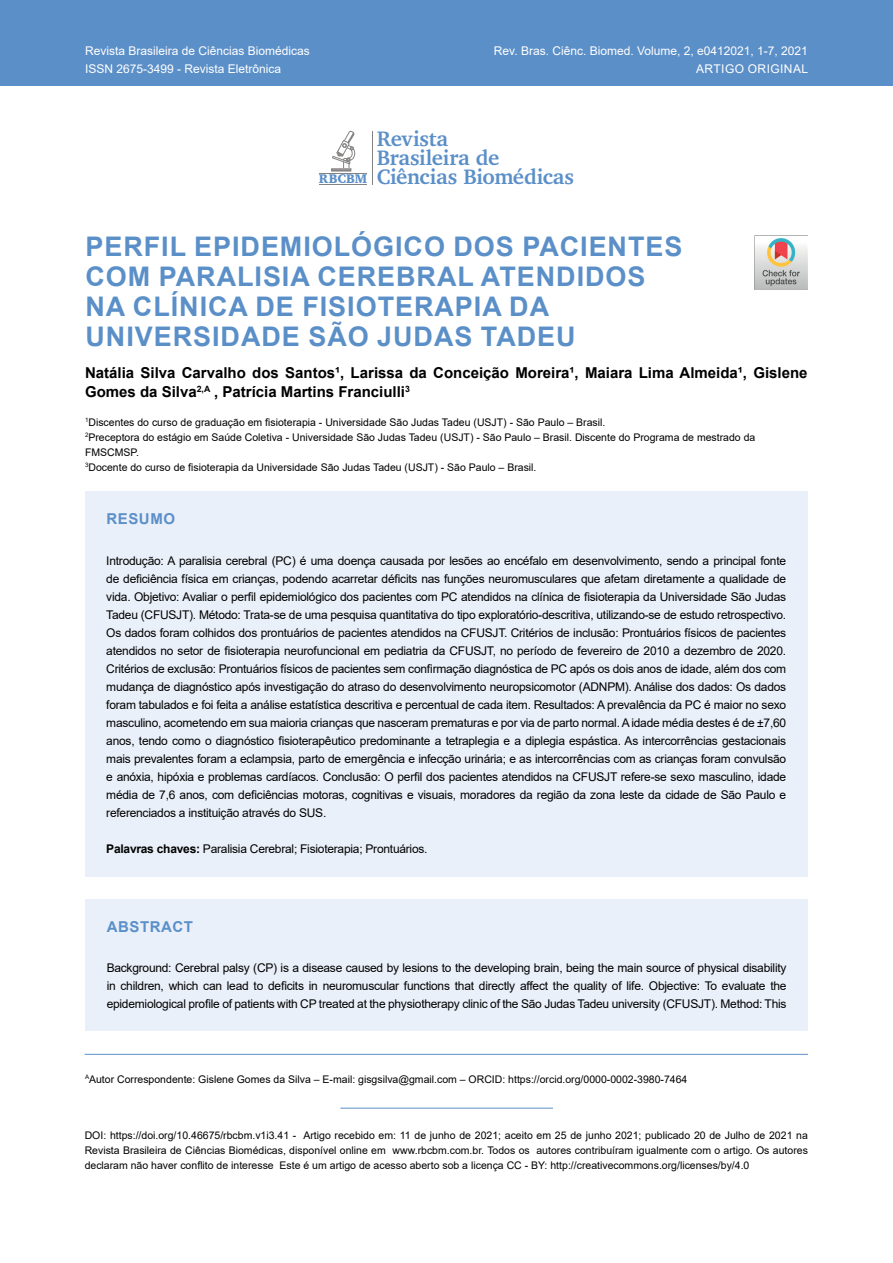
<style>
.page{position:relative;width:893px;height:1263px;background:#fff}
.page>*{position:absolute;margin:0;border:0;box-sizing:border-box;transform-origin:0 0}
.t1{font:700 27px/30px "Arial";letter-spacing:.035em;color:#5b8fc8}
.t2{font:700 21.45px/19.2px "Charter";letter-spacing:-.01em;color:#5b8fc8}
.t3{font:700 15px/19.5px "Arial";color:#000}
.t4{font:700 15px "Arial";letter-spacing:.035em;color:#5b8fc8}
.t5{font:900 12.9px "Charter BT";letter-spacing:-.005em;color:#5b8fc8}
.t6{font:12px/18px "Arial";letter-spacing:-.02em;color:#000;text-align:justify}
.t7{font:12px/18px "Arial";color:#fff}
.t8{font:10.5px/15px "Arial";color:#000}
.s1{font-weight:700}
</style>
<div class="page">
<div style="left:0;top:0;width:893px;height:85px;background:#5b8fc8"></div>
<hr style="left:319px;top:173px;width:48px;height:1px;background:#858382">
<hr style="left:319px;top:184px;width:48px;height:1px;background:#858382">
<hr style="left:372px;top:131px;width:1px;height:54px;background:#858382">
<svg style="left:331px;top:131px;width:24px;height:40px"></svg>
<div style="left:85px;top:492px;width:722px;height:385px;background:#eaf0f9"></div>
<hr style="left:85px;top:1054px;width:723px;height:1px;background:#5b8fc8">
<hr style="left:340px;top:1108px;width:213px;height:1px;background:#5b8fc8">
<img style="left:754px;top:236px;width:53px;height:53px">
<div style="left:85px;top:900px;width:723px;height:131px;background:#eaf0f9"></div>
<p class="t7" style="left:85px;top:42px;width:226px">Revista Brasileira de Ciências Biomédicas<br>ISSN 2675-3499 - Revista Eletrônica</p>
<p class="t7" style="left:494px;top:42px;width:316px;text-align:right">Rev. Bras. Ciênc. Biomed. Volume, 2, e0412021, 1-7, 2021<br>ARTIGO ORIGINAL</p>
<p class="t5" style="left:319px;top:171px;width:50px">RBCBM</p>
<h2 class="t2" style="left:377px;top:128px;width:199px">Revista<br>Brasileira de<br>Ciências Biomédicas</h2>
<h1 class="t1" style="left:86px;top:232px;width:598px">PERFIL EPIDEMIOLÓGICO DOS PACIENTES<br>COM PARALISIA CEREBRAL ATENDIDOS<br>NA CLÍNICA DE FISIOTERAPIA DA<br>UNIVERSIDADE SÃO JUDAS TADEU</h1>
<p class="t3" style="left:85px;top:363px;width:724px">Natália Silva Carvalho dos Santos¹, Larissa da Conceição Moreira¹, Maiara Lima Almeida¹, Gislene<br>Gomes da Silva<sup>2,A</sup> , Patrícia Martins Franciulli<sup>3</sup></p>
<p class="t8" style="left:85px;top:414px;width:672px"><sup>1</sup>Discentes do curso de graduação em fisioterapia - Universidade São Judas Tadeu (USJT) - São Paulo – Brasil.<br><sup>2</sup>Preceptora do estágio em Saúde Coletiva - Universidade São Judas Tadeu (USJT) - São Paulo – Brasil. Discente do Programa de mestrado da FMSCMSP.<br><sup>3</sup>Docente do curso de fisioterapia da Universidade São Judas Tadeu (USJT) - São Paulo – Brasil.</p>
<p class="t4" style="left:107px;top:508px;width:70px">RESUMO</p>
<p class="t6" style="left:106px;top:551px;width:681px">Introdução: A paralisia cerebral (PC) é uma doença causada por lesões ao encéfalo em desenvolvimento, sendo a principal fonte de deficiência física em crianças, podendo acarretar déficits nas funções neuromusculares que afetam diretamente a qualidade de vida. Objetivo: Avaliar o perfil epidemiológico dos pacientes com PC atendidos na clínica de fisioterapia da Universidade São Judas Tadeu (CFUSJT). Método: Trata-se de uma pesquisa quantitativa do tipo exploratório-descritiva, utilizando-se de estudo retrospectivo.<br>Os dados foram colhidos dos prontuários de pacientes atendidos na CFUSJT. Critérios de inclusão: Prontuários físicos de pacientes atendidos no setor de fisioterapia neurofuncional em pediatria da CFUSJT, no período de fevereiro de 2010 a dezembro de 2020.<br>Critérios de exclusão: Prontuários físicos de pacientes sem confirmação diagnóstica de PC após os dois anos de idade, além dos com mudança de diagnóstico após investigação do atraso do desenvolvimento neuropsicomotor (ADNPM). Análise dos dados: Os dados foram tabulados e foi feita a análise estatística descritiva e percentual de cada item. Resultados: A prevalência da PC é maior no sexo masculino, acometendo em sua maioria crianças que nasceram prematuras e por via de parto normal. A idade média destes é de ±7,60 anos, tendo como o diagnóstico fisioterapêutico predominante a tetraplegia e a diplegia espástica. As intercorrências gestacionais mais prevalentes foram a eclampsia, parto de emergência e infecção urinária; e as intercorrências com as crianças foram convulsão e anóxia, hipóxia e problemas cardíacos. Conclusão: O perfil dos pacientes atendidos na CFUSJT refere-se sexo masculino, idade média de 7,6 anos, com deficiências motoras, cognitivas e visuais, moradores da região da zona leste da cidade de São Paulo e referenciados a instituição através do SUS.</p>
<p class="t6" style="left:106px;top:839px;width:323px"><span class="s1">Palavras chaves:</span> Paralisia Cerebral; Fisioterapia; Prontuários.</p>
<p class="t4" style="left:107px;top:916px;width:88px">ABSTRACT</p>
<p class="t6" style="left:107px;top:959px;width:681px">Background: Cerebral palsy (CP) is a disease caused by lesions to the developing brain, being the main source of physical disability in children, which can lead to deficits in neuromuscular functions that directly affect the quality of life. Objective: To evaluate the epidemiological profile of patients with CP treated at the physiotherapy clinic of the São Judas Tadeu university (CFUSJT). Method: This</p>
<p class="t8" style="left:85px;top:1072px;width:604px"><sup>A</sup>Autor Correspondente: Gislene Gomes da Silva – E-mail: gisgsilva@gmail.com – ORCID: https://orcid.org/0000-0002-3980-7464</p>
<p class="t8" style="left:85px;top:1127px;width:725px;text-align:justify">DOI: https://doi.org/10.46675/rbcbm.v1i3.41 - Artigo recebido em: 11 de junho de 2021; aceito em 25 de junho 2021; publicado 20 de Julho de 2021 na Revista Brasileira de Ciências Biomédicas, disponível online em www.rbcbm.com.br. Todos os autores contribuíram igualmente com o artigo. Os autores declaram não haver conflito de interesse Este é um artigo de acesso aberto sob a licença CC - BY: http://creativecommons.org/licenses/by/4.0</p>
</div>
